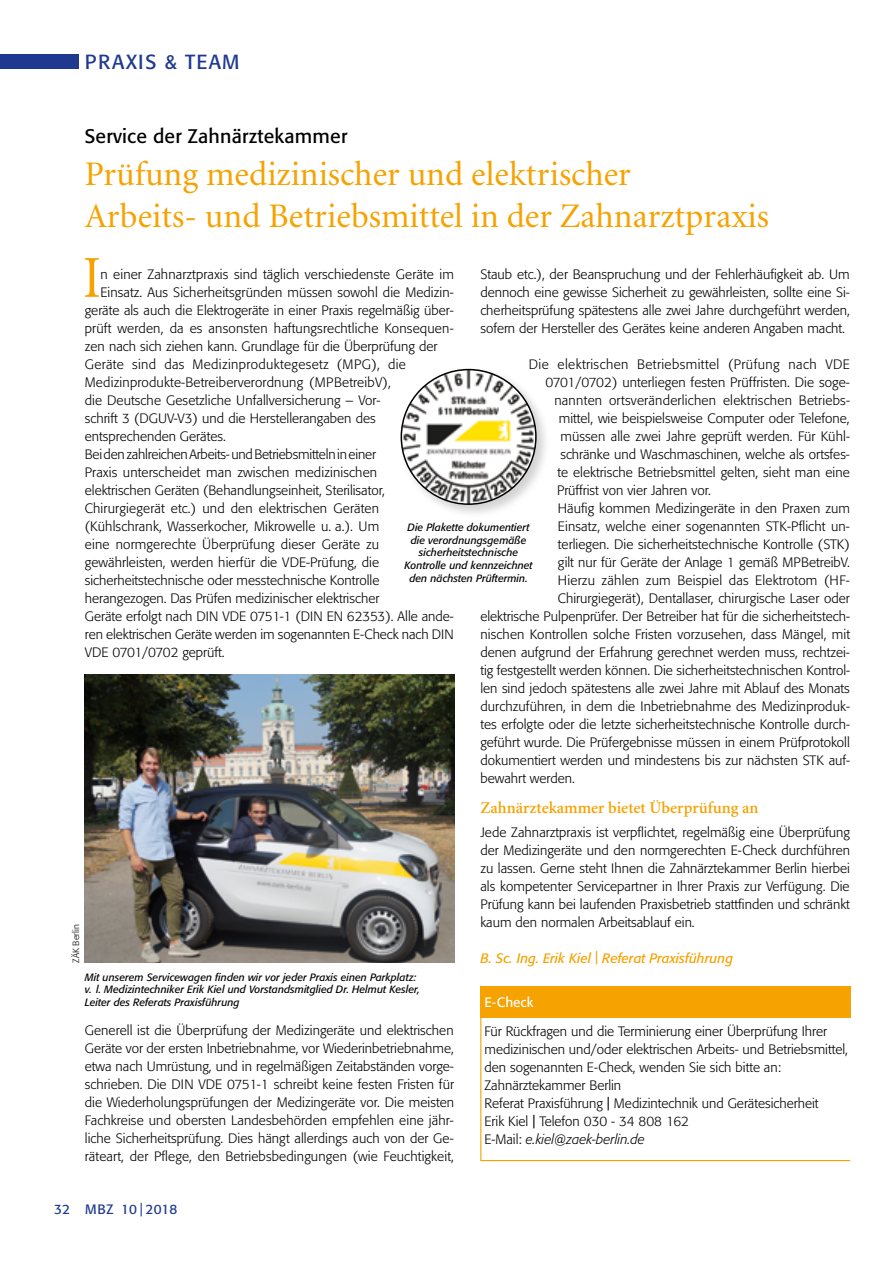
<style>
.page{position:relative;width:893px;height:1263px;background:#fff}
.page>*{position:absolute;margin:0;border:0;box-sizing:border-box;transform-origin:0 0}
.t1{font:59.55px "Minion";color:#f6a200;scale:.9 1}
.t2{font:34.5px/42px "Minion";color:#f6a200}
.t3{font:20.25px "Formata";letter-spacing:.07em;color:#1e398f}
.t4{font:19.5px "Formata";letter-spacing:.01em;color:#000}
.t5{font:600 16.5px "Minion";color:#f6a200}
.t6{font:300 13.5px/18px "Formata";color:#000;text-align:justify}
.t7{font:300 13.5px "Formata";letter-spacing:.02em;color:#000}
.t8{font:300 13.5px "Formata";letter-spacing:.03em;color:#000}
.t9{font:300 13.5px "Formata";letter-spacing:.025em;color:#000}
.t10{font:italic 13.5px "Formata";color:#f6a200}
.t11{font:13.5px "Formata";letter-spacing:.02em;color:#1e398f}
.t12{font:13.5px "Formata";color:#fff}
.t13{font:italic 10.5px/12.6px "Formata";color:#000}
.t14{font:300 9px "Formata";color:#000}
.s1{font-style:normal}
.s2{font-weight:400}
.s3{font-style:italic}
</style>
<div class="page">
<div style="left:0;top:54px;width:79px;height:14px;background:#1e398f"></div>
<img style="left:85px;top:675px;width:370px;height:288px">
<div style="left:399px;top:367px;width:151px;height:151px;background:#000;opacity:.18"></div>
<img style="left:401px;top:370px;width:135px;height:134px;border-radius:67px">
<svg style="left:480px;top:985px;width:371px;height:177px"></svg>
<h3 class="t3" style="left:85px;top:49px;width:156px">PRAXIS &amp; TEAM</h3>
<h3 class="t4" style="left:85px;top:124px;width:264px">Service der Zahnärztekammer</h3>
<h2 class="t2" style="left:85px;top:154px;width:686px">Prüfung medizinischer und elektrischer<br>Arbeits- und Betriebsmittel in der Zahnarztpraxis</h2>
<h1 class="t1" style="left:83px;top:248px;width:21px">I</h1>
<p class="t6" style="left:100px;top:265px;width:355px">n einer Zahnarztpraxis sind täglich verschiedenste Geräte im</p>
<p class="t6" style="left:480px;top:265px;width:371px">Staub etc.), der Beanspruchung und der Fehlerhäufigkeit ab. Um dennoch eine gewisse Sicherheit zu gewährleisten, sollte eine Si&shy;cherheitsprüfung spätestens alle zwei Jahre durchgeführt werden, sofern der Hersteller des Gerätes keine anderen Angaben macht.</p>
<p class="t8" style="left:529px;top:356px;width:323px">Die elektrischen Betriebsmittel (Prüfung nach VDE</p>
<p class="t6" style="left:545px;top:373px;width:306px">0701/0702) unterliegen festen Prüffristen. Die soge-</p>
<p class="t7" style="left:554px;top:392px;width:297px">nannten ortsveränderlichen elektrischen Betriebs-</p>
<p class="t6" style="left:559px;top:409px;width:292px">mittel, wie beispielsweise Computer oder Telefone,</p>
<p class="t6" style="left:560px;top:427px;width:291px">müssen alle zwei Jahre geprüft werden. Für Kühl-</p>
<p class="t6" style="left:560px;top:445px;width:291px">schränke und Waschmaschinen, welche als ortsfes-</p>
<p class="t6" style="left:557px;top:463px;width:294px">te elektrische Betriebsmittel gelten, sieht man eine</p>
<p class="t6" style="left:557px;top:481px;width:155px">Prüffrist von vier Jahren vor.</p>
<p class="t6" style="left:558px;top:499px;width:294px">Häufig kommen Medizingeräte in den Praxen zum</p>
<p class="t6" style="left:558px;top:517px;width:293px">Einsatz, welche einer sogenannten STK-Pflicht un-</p>
<p class="t6" style="left:558px;top:535px;width:294px">terliegen. Die sicherheitstechnische Kontrolle (STK)</p>
<p class="t6" style="left:558px;top:553px;width:293px">gilt nur für Geräte der Anlage 1 gemäß MPBetreibV.</p>
<p class="t6" style="left:558px;top:571px;width:293px">Hierzu zählen zum Beispiel das Elektrotom (HF-</p>
<p class="t6" style="left:558px;top:589px;width:293px">Chirurgiegerät), Dentallaser, chirurgische Laser oder</p>
<p class="t6" style="left:480px;top:607px;width:371px">elektrische Pulpenprüfer. Der Betreiber hat für die sicherheitstech-</p>
<p class="t6" style="left:480px;top:625px;width:371px">nischen Kontrollen solche Fristen vorzusehen, dass Mängel, mit</p>
<p class="t6" style="left:480px;top:643px;width:371px">denen aufgrund der Erfahrung gerechnet werden muss, rechtzei-</p>
<p class="t6" style="left:480px;top:661px;width:371px">tig festgestellt werden können. Die sicherheitstechnischen Kontrol-</p>
<p class="t6" style="left:480px;top:679px;width:371px">len sind jedoch spätestens alle zwei Jahre mit Ablauf des Monats</p>
<p class="t6" style="left:480px;top:697px;width:371px">durchzuführen, in dem die Inbetriebnahme des Medizinproduk-</p>
<p class="t6" style="left:480px;top:715px;width:371px">tes erfolgte oder die letzte sicherheitstechnische Kontrolle durch-</p>
<p class="t6" style="left:480px;top:733px;width:371px">geführt wurde. Die Prüfergebnisse müssen in einem Prüfprotokoll</p>
<p class="t6" style="left:480px;top:751px;width:371px">dokumentiert werden und mindestens bis zur nächsten STK auf-</p>
<p class="t6" style="left:480px;top:769px;width:96px">bewahrt werden.</p>
<p class="t5" style="left:480px;top:799px;width:280px">Zahnärztekammer bietet Überprüfung an</p>
<p class="t6" style="left:480px;top:823px;width:371px">Jede Zahnarztpraxis ist verpflichtet, regelmäßig eine Überprüfung der Medizingeräte und den normgerechten E-Check durchführen zu lassen. Gerne steht Ihnen die Zahnärztekammer Berlin hierbei als kompetenter Servicepartner in Ihrer Praxis zur Verfügung. Die Prüfung kann bei laufenden Praxisbetrieb stattfinden und schränkt kaum den normalen Arbeitsablauf ein.</p>
<p class="t10" style="left:480px;top:950px;width:254px">B. Sc. Ing. Erik Kiel <span class="s1">|</span> Referat Praxisführung</p>
<p class="t6" style="left:100px;top:283px;width:355px">Einsatz. Aus Sicherheitsgründen müssen sowohl die Medizin-</p>
<p class="t6" style="left:85px;top:301px;width:371px">geräte als auch die Elektrogeräte in einer Praxis regelmäßig über-</p>
<p class="t6" style="left:85px;top:319px;width:370px">prüft werden, da es ansonsten haftungsrechtliche Konsequen-</p>
<p class="t6" style="left:85px;top:337px;width:354px">zen nach sich ziehen kann. Grundlage für die Überprüfung der</p>
<p class="t9" style="left:85px;top:356px;width:323px">Geräte sind das Medizinproduktegesetz (MPG), die</p>
<p class="t6" style="left:85px;top:373px;width:307px">Medizinprodukte-Betreiberverordnung (MPBetreibV),</p>
<p class="t6" style="left:85px;top:391px;width:297px">die Deutsche Gesetzliche Unfallversicherung – Vor-</p>
<p class="t6" style="left:85px;top:409px;width:292px">schrift 3 (DGUV-V3) und die Herstellerangaben des</p>
<p class="t6" style="left:85px;top:427px;width:142px">entsprechenden Gerätes.</p>
<p class="t6" style="left:85px;top:445px;width:293px">Bei den zahlreichen Arbeits- und Betriebsmitteln in einer</p>
<p class="t6" style="left:85px;top:463px;width:294px">Praxis unterscheidet man zwischen medizinischen</p>
<p class="t6" style="left:85px;top:481px;width:302px">elektrischen Geräten (Behandlungseinheit, Sterilisator,</p>
<p class="t6" style="left:85px;top:499px;width:296px">Chirurgiegerät etc.) und den elektrischen Geräten</p>
<p class="t6" style="left:85px;top:517px;width:296px">(Kühlschrank, Wasserkocher, Mikrowelle u. a.). Um</p>
<p class="t6" style="left:85px;top:535px;width:296px">eine normgerechte Überprüfung dieser Geräte zu</p>
<p class="t6" style="left:85px;top:553px;width:296px">gewährleisten, werden hierfür die VDE-Prüfung, die</p>
<p class="t6" style="left:85px;top:571px;width:296px">sicherheitstechnische oder messtechnische Kontrolle</p>
<p class="t6" style="left:85px;top:589px;width:296px">herangezogen. Das Prüfen medizinischer elektrischer</p>
<p class="t6" style="left:85px;top:607px;width:371px">Geräte erfolgt nach DIN VDE 0751-1 (DIN EN 62353). Alle ande-</p>
<p class="t6" style="left:85px;top:625px;width:370px">ren elektrischen Geräte werden im sogenannten E-Check nach DIN</p>
<p class="t6" style="left:85px;top:643px;width:141px">VDE 0701/0702 geprüft.</p>
<p class="t13" style="left:404px;top:521px;width:130px;text-align:center">Die Plakette dokumentiert die verordnungsgemäße sicherheitstechnische<br>Kontrolle und kennzeichnet den nächsten Prüftermin.</p>
<p class="t14" style="left:71px;top:963px;width:40px;rotate:-90deg">ZÄK Berlin</p>
<p class="t13" style="left:85px;top:971px;width:336px">Mit unserem Servicewagen finden wir vor jeder Praxis einen Parkplatz: v. l. Medizintechniker Erik Kiel und Vorstandsmitglied Dr. Helmut Kesler,<br>Leiter des Referats Praxisführung</p>
<p class="t6" style="left:85px;top:1021px;width:371px">Generell ist die Überprüfung der Medizingeräte und elektrischen Geräte vor der ersten Inbetriebnahme, vor Wiederinbetriebnahme, etwa nach Umrüstung, und in regelmäßigen Zeitabständen vorge&shy;schrieben. Die DIN VDE 0751-1 schreibt keine festen Fristen für die Wiederholungsprüfungen der Medizingeräte vor. Die meisten Fachkreise und obersten Landesbehörden empfehlen eine jähr&shy;liche Sicherheitsprüfung. Dies hängt allerdings auch von der Ge&shy;räteart, der Pflege, den Betriebsbedingungen (wie Feuchtigkeit,</p>
<p class="t11" style="left:54px;top:1201px;width:125px">32 MBZ 10 | 2018</p>
<p class="t12" style="left:485px;top:994px;width:50px">E-Check</p>
<p class="t6" style="left:485px;top:1022px;width:365px;text-align:left">Für Rückfragen und die Terminierung einer Überprüfung Ihrer medizinischen und/oder elektrischen Arbeits- und Betriebsmittel, den sogenannten E-Check, wenden Sie sich bitte an:<br>Zahnärztekammer Berlin<br>Referat Praxisführung <span class="s2">|</span> Medizintechnik und Gerätesicherheit<br>Erik Kiel <span class="s2">|</span> Telefon 030 - 34 808 162<br>E-Mail: <span class="s3">e.kiel@zaek-berlin.de</span></p>
</div>
